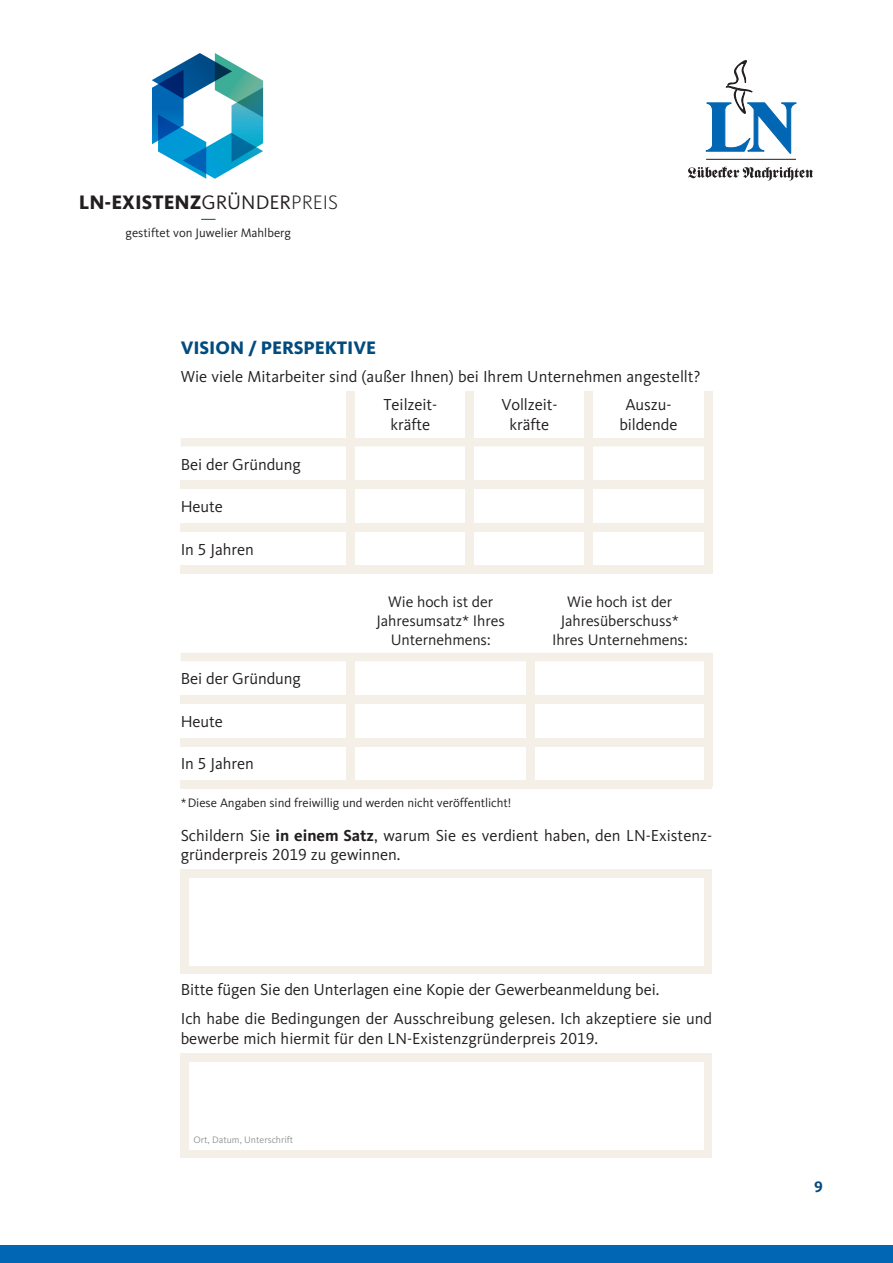
<style>
.page{position:relative;width:893px;height:1263px;background:#fff}
.page>*{position:absolute;margin:0;border:0;box-sizing:border-box;transform-origin:0 0}
.t1{font:800 20.25px "Kievit TF";color:#231f20}
.t2{font:800 18.75px "Kievit TF";letter-spacing:-.005em;color:#014b7e}
.t3{font:16.5px/19.8px "Kievit TF";color:#231f20}
.t4{font:15.75px/18.9px "Kievit TF";letter-spacing:-.005em;color:#231f20;text-align:center}
.t5{font:700 15.75px "Kievit TF";color:#014b7e}
.t6{font:12.75px "Kievit TF";letter-spacing:-.005em;color:#231f20}
.t7{font:9.75px "Kievit TF";color:#939598}
.s1{font-weight:400}
.s2{font-weight:300}
.s3{font-weight:700}
</style>
<div class="page">
<div style="left:0;top:1246px;width:893px;height:17px;background:#0166b3"></div>
<hr style="left:706px;top:159px;width:90px;height:1px;background:#231f20">
<svg style="left:706px;top:60px;width:90px;height:94px"></svg>
<svg style="left:688px;top:167px;width:125px;height:14px"></svg>
<svg style="left:152px;top:53px;width:111px;height:126px"></svg>
<svg style="left:201px;top:219px;width:15px;height:1px"></svg>
<div style="left:347px;top:391px;width:8px;height:183px;background:#f4f0e8"></div>
<div style="left:466px;top:391px;width:8px;height:183px;background:#f4f0e8"></div>
<div style="left:585px;top:391px;width:8px;height:183px;background:#f4f0e8"></div>
<div style="left:704px;top:391px;width:8px;height:183px;background:#f4f0e8"></div>
<div style="left:181px;top:438px;width:531px;height:8px;background:#f4f0e8"></div>
<div style="left:181px;top:480px;width:531px;height:9px;background:#f4f0e8"></div>
<div style="left:181px;top:523px;width:531px;height:8px;background:#f4f0e8"></div>
<div style="left:181px;top:566px;width:531px;height:8px;background:#f4f0e8"></div>
<div style="left:704px;top:653px;width:8px;height:134px;background:#f4f0e8"></div>
<div style="left:181px;top:653px;width:531px;height:8px;background:#f4f0e8"></div>
<div style="left:181px;top:695px;width:531px;height:9px;background:#f4f0e8"></div>
<div style="left:181px;top:738px;width:531px;height:8px;background:#f4f0e8"></div>
<div style="left:181px;top:780px;width:531px;height:9px;background:#f4f0e8"></div>
<div style="left:347px;top:653px;width:8px;height:134px;background:#f4f0e8"></div>
<div style="left:526px;top:653px;width:9px;height:134px;background:#f4f0e8"></div>
<div style="left:181px;top:1053px;width:531px;height:105px;background:#f4f0e8"></div>
<div style="left:189px;top:1062px;width:515px;height:87px;background:#fff"></div>
<div style="left:181px;top:870px;width:531px;height:104px;background:#f4f0e8"></div>
<div style="left:189px;top:878px;width:515px;height:87px;background:#fff"></div>
<p class="t1" style="left:79px;top:190px;width:261px">LN-EXISTENZ<span class="s1">GRÜNDER</span><span class="s2">PREIS</span></p>
<p class="t6" style="left:126px;top:226px;width:167px">gestiftet von Juwelier Mahlberg</p>
<p class="t2" style="left:181px;top:337px;width:197px">VISION / PERSPEKTIVE</p>
<p class="t3" style="left:181px;top:367px;width:521px">Wie viele Mitarbeiter sind (außer Ihnen) bei Ihrem Unternehmen angestellt?</p>
<p class="t3" style="left:181px;top:454px;width:122px">Bei der Gründung</p>
<p class="t3" style="left:181px;top:497px;width:44px">Heute</p>
<p class="t3" style="left:181px;top:539px;width:75px">In 5 Jahren</p>
<p class="t3" style="left:181px;top:669px;width:122px">Bei der Gründung</p>
<p class="t3" style="left:181px;top:712px;width:44px">Heute</p>
<p class="t3" style="left:181px;top:754px;width:75px">In 5 Jahren</p>
<p class="t3" style="left:383px;top:395px;width:55px">Teilzeit-</p>
<p class="t3" style="left:501px;top:395px;width:58px">Vollzeit-</p>
<p class="t3" style="left:625px;top:395px;width:48px">Auszu-</p>
<p class="t3" style="left:390px;top:415px;width:41px">kräfte</p>
<p class="t3" style="left:509px;top:415px;width:41px">kräfte</p>
<p class="t3" style="left:619px;top:415px;width:60px">bildende</p>
<p class="t4" style="left:376px;top:593px;width:130px">Wie hoch ist der<br>Jahresumsatz* Ihres<br>Unternehmens:</p>
<p class="t4" style="left:552px;top:593px;width:137px">Wie hoch ist der<br>Jahresüberschuss*<br>Ihres Unternehmens:</p>
<p class="t6" style="left:181px;top:795px;width:332px">*Diese Angaben sind freiwillig und werden nicht veröffentlicht!</p>
<p class="t3" style="left:181px;top:825px;width:531px">Schildern Sie <span class="s3">in einem Satz</span>, warum Sie es verdient haben, den LN-Existenz&shy;gründerpreis 2019 zu gewinnen.</p>
<p class="t3" style="left:181px;top:979px;width:480px">Bitte fügen Sie den Unterlagen eine Kopie der Gewerbeanmeldung bei.</p>
<p class="t3" style="left:181px;top:1009px;width:533px">Ich habe die Bedingungen der Ausschreibung gelesen. Ich akzeptiere sie und bewerbe mich hiermit für den LN-Existenzgründerpreis 2019.</p>
<p class="t7" style="left:193px;top:1134px;width:101px">Ort, Datum, Unterschrift</p>
<p class="t5" style="left:814px;top:1177px;width:10px">9</p>
</div>
